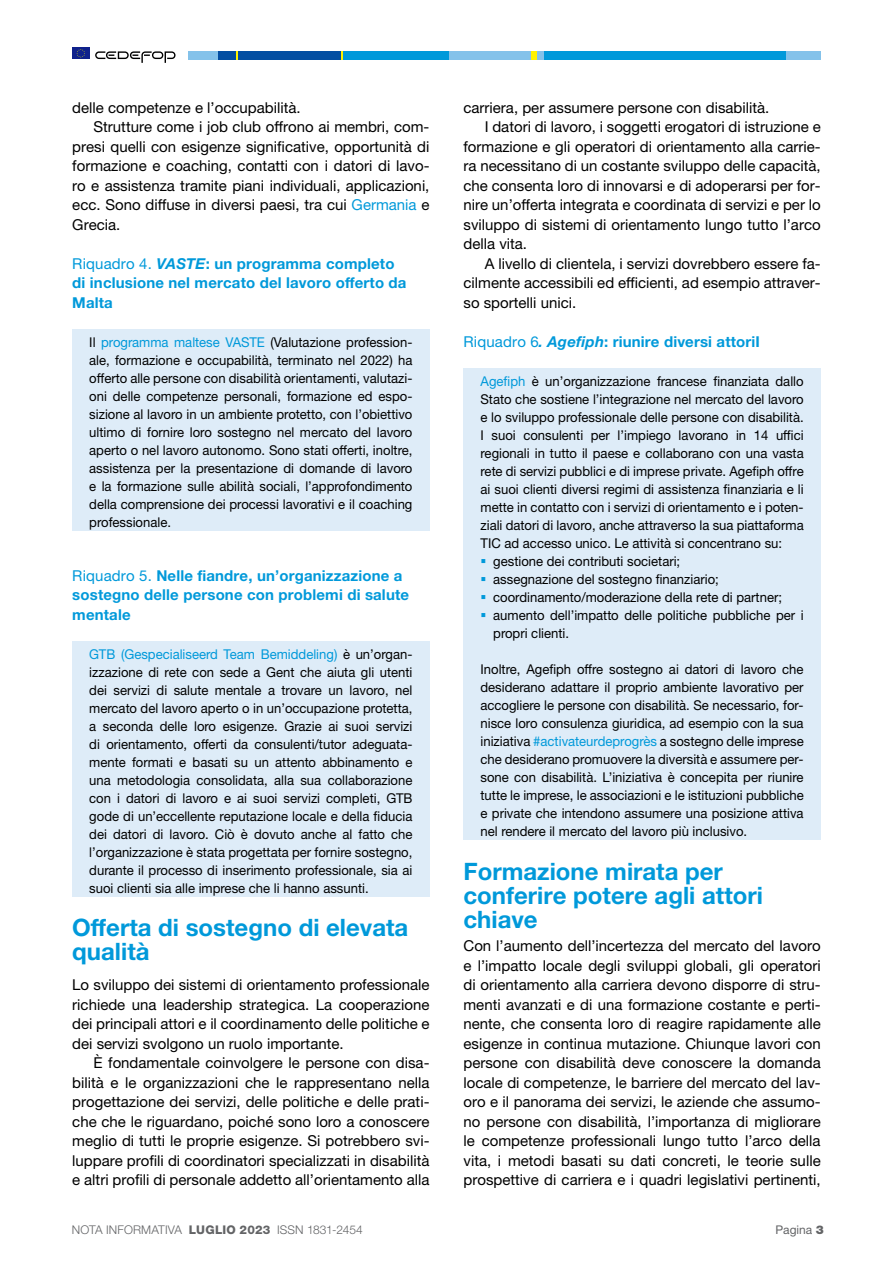
<style>
.page{position:relative;width:893px;height:1263px;background:#fff}
.page>*{position:absolute;margin:0;border:0;box-sizing:border-box;transform-origin:0 0}
.t1{font:700 24px/24px "Helvetica Neue LTW1 G";color:#0099da}
.t2{font:15px/19.5px "Helvetica Neue LTW1 G";color:#000;text-align:justify}
.t3{font:700 15px/19.5px "Helvetica Neue LTW1 G";letter-spacing:.01em;color:#0099da}
.t4{font:13.5px/18px "Helvetica Neue LTW1 G";color:#000;text-align:justify}
.t5{font:300 12px "Helvetica Neue LTW1 G";letter-spacing:.01em;color:#636466}
.t6{font:12px "Helvetica Neue LTW1 G";color:#636466}
.s1{color:#0099da}
.s2{font-weight:400}
.s3{font-style:italic}
.s4{font-weight:800}
.s5{font-weight:900}
</style>
<div class="page">
<div style="left:188px;top:51px;width:31px;height:9px;background:#84c2ea"></div>
<div style="left:343px;top:51px;width:106px;height:9px;background:#0099da"></div>
<div style="left:449px;top:51px;width:82px;height:9px;background:#84c2ea"></div>
<div style="left:531px;top:51px;width:6px;height:9px;background:#fff200"></div>
<div style="left:543px;top:51px;width:243px;height:9px;background:#0099da"></div>
<div style="left:537px;top:51px;width:6px;height:9px;background:#84c2ea"></div>
<div style="left:219px;top:51px;width:18px;height:9px;background:#034ea2"></div>
<svg style="left:237px;top:51px;width:2px;height:9px"></svg>
<svg style="left:341px;top:51px;width:2px;height:9px"></svg>
<div style="left:239px;top:51px;width:102px;height:9px;background:#034ea2"></div>
<div style="left:786px;top:51px;width:35px;height:9px;background:#84c2ea"></div>
<div style="left:72px;top:48px;width:17px;height:11px;background:#0f218c"></div>
<svg style="left:77px;top:49px;width:8px;height:9px"></svg>
<svg style="left:95px;top:51px;width:81px;height:12px"></svg>
<div style="left:72px;top:329px;width:357px;height:202px;background:#deecf8"></div>
<div style="left:72px;top:641px;width:357px;height:256px;background:#deecf8"></div>
<div style="left:463px;top:368px;width:358px;height:184px;background:#deecf8"></div>
<div style="left:463px;top:548px;width:358px;height:22px;background:#deecf8"></div>
<div style="left:463px;top:566px;width:358px;height:22px;background:#deecf8"></div>
<div style="left:463px;top:584px;width:358px;height:22px;background:#deecf8"></div>
<div style="left:463px;top:602px;width:358px;height:40px;background:#deecf8"></div>
<div style="left:463px;top:638px;width:358px;height:22px;background:#deecf8"></div>
<div style="left:463px;top:656px;width:358px;height:184px;background:#deecf8"></div>
<p class="t2" style="left:72px;top:97px;width:230px">delle competenze e l’occupabilità.</p>
<p class="t2" style="left:94px;top:117px;width:337px">Strutture come i job club offrono ai membri, com-</p>
<p class="t2" style="left:72px;top:136px;width:359px">presi quelli con esigenze significative, opportunità di</p>
<p class="t2" style="left:72px;top:156px;width:359px">formazione e coaching, contatti con i datori di lavo-</p>
<p class="t2" style="left:72px;top:175px;width:359px">ro e assistenza tramite piani individuali, applicazioni,</p>
<p class="t2" style="left:72px;top:195px;width:359px">ecc. Sono diffuse in diversi paesi, tra cui <span class="s1">Germania</span> e</p>
<p class="t2" style="left:72px;top:214px;width:50px">Grecia.</p>
<p class="t3" style="left:72px;top:253px;width:336px"><span class="s2">Riquadro 4.</span> <span class="s3">VASTE</span>: un programma completo di inclusione nel mercato del lavoro offerto da<br>Malta</p>
<p class="t4" style="left:89px;top:333px;width:325px">Il <span class="s1">programma maltese VASTE</span> (Valutazione profession&shy;ale, formazione e occupabilità, terminato nel 2022) ha offerto alle persone con disabilità orientamenti, valutazi&shy;oni delle competenze personali, formazione ed espo&shy;sizione al lavoro in un ambiente protetto, con l’obiettivo ultimo di fornire loro sostegno nel mercato del lavoro aperto o nel lavoro autonomo. Sono stati offerti, inoltre, assistenza per la presentazione di domande di lavoro e la formazione sulle abilità sociali, l’approfondimento della comprensione dei processi lavorativi e il coaching professionale.</p>
<p class="t3" style="left:72px;top:565px;width:338px"><span class="s2">Riquadro 5.</span> Nelle fiandre, un’organizzazione a sostegno delle persone con problemi di salute mentale</p>
<p class="t4" style="left:89px;top:645px;width:325px"><span class="s1">GTB (Gespecialiseerd Team Bemiddeling)</span> è un’organ&shy;izzazione di rete con sede a Gent che aiuta gli utenti dei servizi di salute mentale a trovare un lavoro, nel mercato del lavoro aperto o in un’occupazione protetta, a seconda delle loro esigenze. Grazie ai suoi servizi di orientamento, offerti da consulenti/tutor adeguata&shy;mente formati e basati su un attento abbinamento e una metodologia consolidata, alla sua collaborazione con i datori di lavoro e ai suoi servizi completi, GTB gode di un’eccellente reputazione locale e della fiducia dei datori di lavoro. Ciò è dovuto anche al fatto che l’organizzazione è stata progettata per fornire sostegno, durante il processo di inserimento professionale, sia ai suoi clienti sia alle imprese che li hanno assunti.</p>
<h1 class="t1" style="left:72px;top:915px;width:338px">Offerta di sostegno di elevata qualità</h1>
<p class="t2" style="left:72px;top:975px;width:359px">Lo sviluppo dei sistemi di orientamento professionale richiede una leadership strategica. La cooperazione dei principali attori e il coordinamento delle politiche e dei servizi svolgono un ruolo importante.</p>
<p class="t2" style="left:72px;top:1053px;width:359px;text-indent:21px">È fondamentale coinvolgere le persone con disa&shy;bilità e le organizzazioni che le rappresentano nella progettazione dei servizi, delle politiche e delle prati&shy;che che le riguardano, poiché sono loro a conoscere meglio di tutti le proprie esigenze. Si potrebbero svi&shy;luppare profili di coordinatori specializzati in disabilità e altri profili di personale addetto all’orientamento alla</p>
<p class="t5" style="left:72px;top:1223px;width:292px">NOTA INFORMATIVA <span class="s4">LUGLIO 2023</span> ISSN 1831-2454</p>
<p class="t2" style="left:463px;top:97px;width:307px">carriera, per assumere persone con disabilità.</p>
<p class="t2" style="left:485px;top:117px;width:337px">I datori di lavoro, i soggetti erogatori di istruzione e</p>
<p class="t2" style="left:463px;top:136px;width:359px">formazione e gli operatori di orientamento alla carrie-</p>
<p class="t2" style="left:463px;top:156px;width:359px">ra necessitano di un costante sviluppo delle capacità,</p>
<p class="t2" style="left:463px;top:175px;width:359px">che consenta loro di innovarsi e di adoperarsi per for-</p>
<p class="t2" style="left:463px;top:195px;width:359px">nire un’offerta integrata e coordinata di servizi e per lo</p>
<p class="t2" style="left:463px;top:214px;width:359px">sviluppo di sistemi di orientamento lungo tutto l’arco</p>
<p class="t2" style="left:463px;top:234px;width:65px">della vita.</p>
<p class="t2" style="left:485px;top:253px;width:337px">A livello di clientela, i servizi dovrebbero essere fa-</p>
<p class="t2" style="left:463px;top:273px;width:359px">cilmente accessibili ed efficienti, ad esempio attraver-</p>
<p class="t2" style="left:463px;top:292px;width:114px">so sportelli unici.</p>
<p class="t3" style="left:463px;top:331px;width:298px"><span class="s2">Riquadro 6</span><span class="s3">. Agefiph</span>: riunire diversi attoriI</p>
<p class="t4" style="left:480px;top:372px;width:325px"><span class="s1">Agefiph</span> è un’organizzazione francese finanziata dallo</p>
<p class="t4" style="left:480px;top:390px;width:325px">Stato che sostiene l’integrazione nel mercato del lavoro</p>
<p class="t4" style="left:480px;top:408px;width:325px">e lo sviluppo professionale delle persone con disabilità.</p>
<p class="t4" style="left:480px;top:426px;width:325px">I suoi consulenti per l’impiego lavorano in 14 uffici</p>
<p class="t4" style="left:480px;top:444px;width:325px">regionali in tutto il paese e collaborano con una vasta</p>
<p class="t4" style="left:480px;top:462px;width:325px">rete di servizi pubblici e di imprese private. Agefiph offre</p>
<p class="t4" style="left:480px;top:480px;width:325px">ai suoi clienti diversi regimi di assistenza finanziaria e li</p>
<p class="t4" style="left:480px;top:498px;width:325px">mette in contatto con i servizi di orientamento e i poten-</p>
<p class="t4" style="left:480px;top:516px;width:325px">ziali datori di lavoro, anche attraverso la sua piattaforma</p>
<p class="t4" style="left:480px;top:534px;width:303px">TIC ad accesso unico. Le attività si concentrano su:</p>
<p class="t4" style="left:493px;top:552px;width:188px">gestione dei contributi societari;</p>
<p class="t4" style="left:493px;top:570px;width:227px">assegnazione del sostegno finanziario;</p>
<p class="t4" style="left:493px;top:588px;width:290px">coordinamento/moderazione della rete di partner;</p>
<p class="t4" style="left:493px;top:606px;width:312px">aumento dell’impatto delle politiche pubbliche per i</p>
<p class="t4" style="left:493px;top:624px;width:77px">propri clienti.</p>
<p class="t4" style="left:480px;top:660px;width:325px">Inoltre, Agefiph offre sostegno ai datori di lavoro che desiderano adattare il proprio ambiente lavorativo per accogliere le persone con disabilità. Se necessario, for&shy;nisce loro consulenza giuridica, ad esempio con la sua iniziativa <span class="s1">#activateurdeprogrès</span> a sostegno delle imprese che desiderano promuovere la diversità e assumere per&shy;sone con disabilità. L’iniziativa è concepita per riunire tutte le imprese, le associazioni e le istituzioni pubbliche e private che intendono assumere una posizione attiva nel rendere il mercato del lavoro più inclusivo.</p>
<h1 class="t1" style="left:463px;top:859px;width:301px">Formazione mirata per conferire potere agli attori chiave</h1>
<p class="t2" style="left:463px;top:936px;width:359px">Con l’aumento dell’incertezza del mercato del lavoro e l’impatto locale degli sviluppi globali, gli operatori di orientamento alla carriera devono disporre di stru&shy;menti avanzati e di una formazione costante e perti&shy;nente, che consenta loro di reagire rapidamente alle esigenze in continua mutazione. Chiunque lavori con persone con disabilità deve conoscere la domanda locale di competenze, le barriere del mercato del lav&shy;oro e il panorama dei servizi, le aziende che assumo&shy;no persone con disabilità, l’importanza di migliorare le competenze professionali lungo tutto l’arco della vita, i metodi basati su dati concreti, le teorie sulle prospettive di carriera e i quadri legislativi pertinenti,</p>
<p class="t6" style="left:775px;top:1223px;width:50px">Pagina <span class="s5">3</span></p>
</div>
